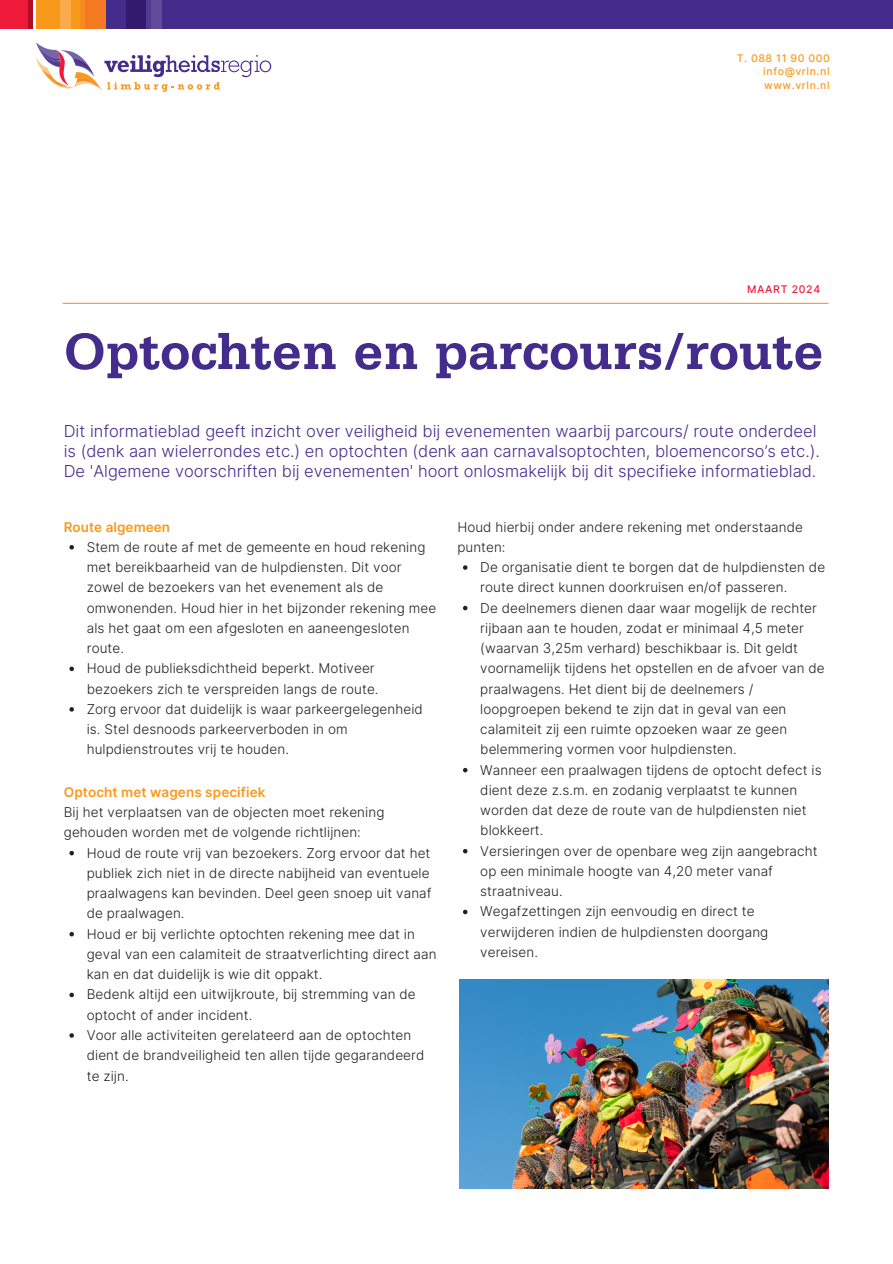
<style>
.page{position:relative;width:893px;height:1264px;background:#fff}
.page>*{position:absolute;margin:0;border:0;box-sizing:border-box;transform-origin:0 0}
.t1{font:700 54px "Serifa Std";color:#432c8b}
.t2{font:300 16.5px/20.2px "Inter";color:#432c8b}
.t3{font:300 13.5px/20.2px "Inter";letter-spacing:.005em;color:#231f20}
.t4{font:600 13.5px "Inter";letter-spacing:.005em;color:#f9991c}
.t5{font:500 10.5px/13.5px "Inter";letter-spacing:.055em;color:#f9991c;text-align:justify}
.t6{font:500 10.5px "Inter";letter-spacing:.065em;color:#ed1a3a}
.s1{font-weight:600;color:#f9991c}
</style>
<div class="page">
<svg style="left:32px;top:0;width:1px;height:29px"></svg>
<div style="left:106px;top:0;width:522px;height:29px;background:#432c8b"></div>
<div style="left:126px;top:0;width:21px;height:29px;background:#341a6f"></div>
<div style="left:0;top:0;width:28px;height:29px;background:#ed1a3a"></div>
<div style="left:151px;top:0;width:10px;height:29px;background:#604c9b"></div>
<div style="left:85px;top:0;width:21px;height:29px;background:#f47920"></div>
<div style="left:70px;top:0;width:11px;height:29px;background:#f9991c"></div>
<div style="left:36px;top:0;width:24px;height:29px;background:#f9991c"></div>
<hr style="left:81px;top:0;width:4px;height:29px;background:#f78b1e">
<hr style="left:147px;top:0;width:4px;height:29px;background:#513b92">
<hr style="left:28px;top:0;width:4px;height:29px;background:#b10b27">
<div style="left:60px;top:0;width:10px;height:29px;background:#fbab4b"></div>
<svg style="left:36px;top:42px;width:235px;height:50px"></svg>
<div style="left:602px;top:0;width:290px;height:29px;background:#432c8b"></div>
<hr style="left:63px;top:303px;width:765px;height:1px;background:#f9991c">
<svg style="left:69px;top:545px;width:5px;height:4px"></svg>
<svg style="left:69px;top:666px;width:5px;height:5px"></svg>
<svg style="left:69px;top:707px;width:5px;height:4px"></svg>
<svg style="left:463px;top:565px;width:4px;height:5px"></svg>
<svg style="left:463px;top:606px;width:4px;height:4px"></svg>
<svg style="left:463px;top:768px;width:4px;height:4px"></svg>
<svg style="left:463px;top:849px;width:4px;height:4px"></svg>
<svg style="left:463px;top:909px;width:4px;height:5px"></svg>
<svg style="left:69px;top:850px;width:5px;height:5px"></svg>
<svg style="left:69px;top:931px;width:5px;height:5px"></svg>
<svg style="left:69px;top:992px;width:5px;height:5px"></svg>
<svg style="left:69px;top:1033px;width:5px;height:4px"></svg>
<img style="left:459px;top:979px;width:369px;height:209px">
<p class="t5" style="left:763px;top:51px;width:68px;text-indent:-27px">T. 088 11 90 000 info@vrln.nl www.vrln.nl</p>
<p class="t6" style="left:747px;top:283px;width:75px">MAART 2024</p>
<h5 class="t1" style="left:64px;top:334px;width:761px">Optochten en parcours/route</h5>
<p class="t2" style="left:64px;top:420px;width:757px">Dit informatieblad geeft inzicht over veiligheid bij evenementen waarbij parcours/ route onderdeel is (denk aan wielerrondes etc.) en optochten (denk aan carnavalsoptochten, bloemencorso’s etc.).<br>De 'Algemene voorschriften bij evenementen' hoort onlosmakelijk bij dit specifieke informatieblad.</p>
<h1 class="t4" style="left:64px;top:518px;width:108px">Route algemeen</h1>
<h2 class="t3" style="left:87px;top:536px;width:351px">Stem de route af met de gemeente en houd rekening met bereikbaarheid van de hulpdiensten. Dit voor zowel de bezoekers van het evenement als de omwonenden. Houd hier in het bijzonder rekening mee als het gaat om een afgesloten en aaneengesloten route.</h2>
<h3 class="t3" style="left:87px;top:658px;width:293px">Houd de publieksdichtheid beperkt. Motiveer bezoekers zich te verspreiden langs de route.</h3>
<p class="t3" style="left:87px;top:698px;width:337px">Zorg ervoor dat duidelijk is waar parkeergelegenheid is. Stel desnoods parkeerverboden in om hulpdienstroutes vrij te houden.</p>
<h4 class="t3" style="left:64px;top:781px;width:322px"><span class="s1">Optocht met wagens specifiek<br></span>Bij het verplaatsen van de objecten moet rekening gehouden worden met de volgende richtlijnen:</h4>
<p class="t3" style="left:87px;top:842px;width:346px">Houd de route vrij van bezoekers. Zorg ervoor dat het publiek zich niet in de directe nabijheid van eventuele praalwagens kan bevinden. Deel geen snoep uit vanaf de praalwagen.</p>
<p class="t3" style="left:87px;top:923px;width:351px">Houd er bij verlichte optochten rekening mee dat in geval van een calamiteit de straatverlichting direct aan kan en dat duidelijk is wie dit oppakt.</p>
<p class="t3" style="left:87px;top:984px;width:330px">Bedenk altijd een uitwijkroute, bij stremming van de optocht of ander incident.</p>
<p class="t3" style="left:87px;top:1024px;width:339px">Voor alle activiteiten gerelateerd aan de optochten dient de brandveiligheid ten allen tijde gegarandeerd te zijn.</p>
<p class="t3" style="left:457px;top:516px;width:347px">Houd hierbij onder andere rekening met onderstaande punten:</p>
<p class="t3" style="left:480px;top:557px;width:346px">De organisatie dient te borgen dat de hulpdiensten de route direct kunnen doorkruisen en/of passeren.</p>
<h4 class="t3" style="left:480px;top:597px;width:346px">De deelnemers dienen daar waar mogelijk de rechter rijbaan aan te houden, zodat er minimaal 4,5 meter (waarvan 3,25m verhard) beschikbaar is. Dit geldt voornamelijk tijdens het opstellen en de afvoer van de praalwagens. Het dient bij de deelnemers / loopgroepen bekend te zijn dat in geval van een calamiteit zij een ruimte opzoeken waar ze geen belemmering vormen voor hulpdiensten.</h4>
<p class="t3" style="left:480px;top:759px;width:343px">Wanneer een praalwagen tijdens de optocht defect is dient deze z.s.m. en zodanig verplaatst te kunnen worden dat deze de route van de hulpdiensten niet blokkeert.</p>
<p class="t3" style="left:480px;top:840px;width:338px">Versieringen over de openbare weg zijn aangebracht op een minimale hoogte van 4,20 meter vanaf straatniveau.</p>
<p class="t3" style="left:480px;top:901px;width:289px">Wegafzettingen zijn eenvoudig en direct te verwijderen indien de hulpdiensten doorgang vereisen.</p>
</div>
